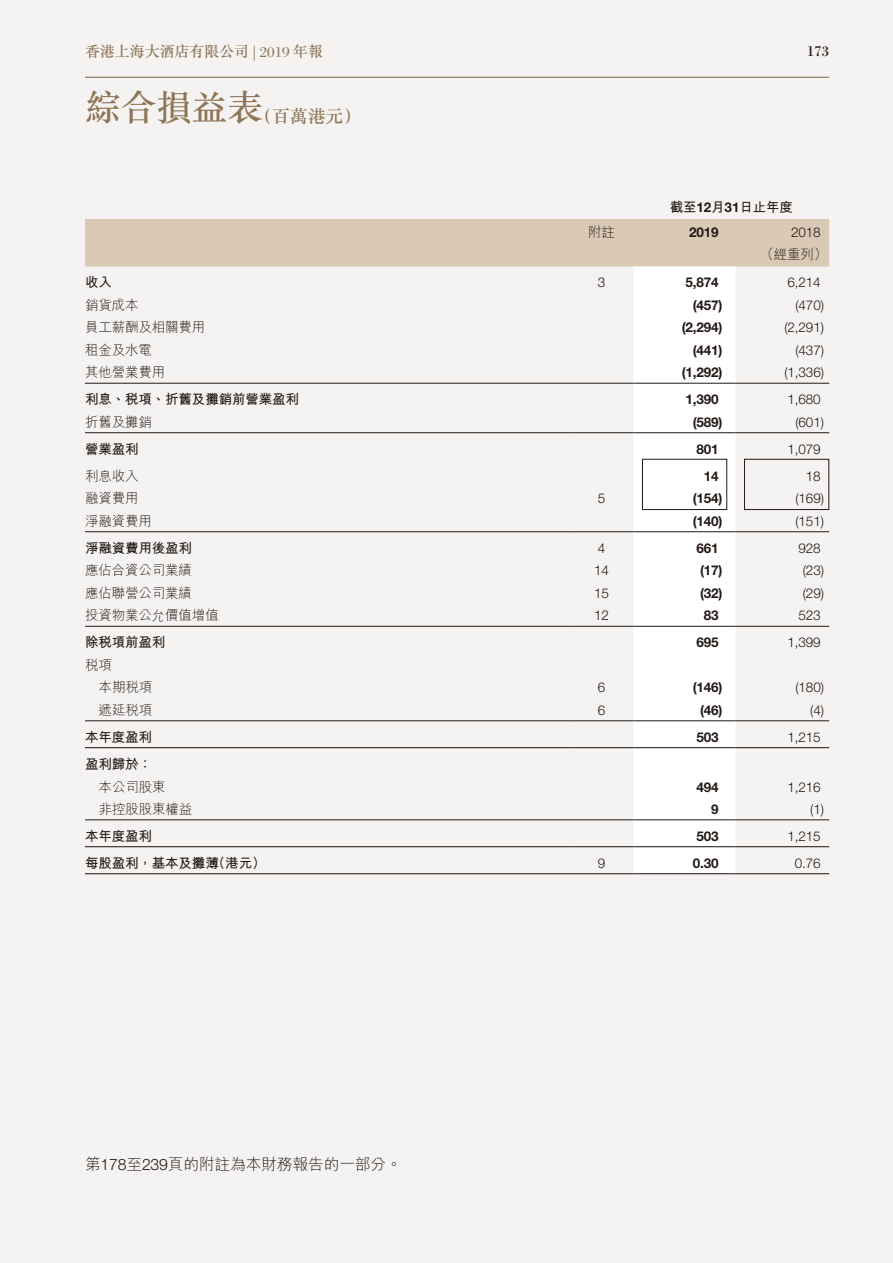
<style>
.page{position:relative;width:893px;height:1263px;background:#f4f3f1}
.page>*{position:absolute;margin:0;border:0;box-sizing:border-box;transform-origin:0 0}
.t1{font:500 18px "M Sung HK";color:#8f7557}
.t2{font:300 15.75px "M Hei HK";letter-spacing:-.01em;color:#231916}
.t3{font:500 15px "M Sung HK";letter-spacing:-.005em;color:#8f7557}
.t4{font:15px "Bodoni Std";color:#231916}
.t5{font:300 13.5px "Helvetica Neue LT Std";letter-spacing:-.01em;color:#231916}
.t6{font:300 13.5px/22.5px "M Hei HK";letter-spacing:-.01em;color:#231916}
.t7{font:700 13.5px "Helvetica Neue LT Std";letter-spacing:-.01em;color:#231916}
.t8{font:700 13.5px "M Hei HK";letter-spacing:-.01em;color:#231916}
.s1{font-family:"Bodoni Std";font-weight:400}
.s2{font-size:36px}
.s3{font-family:"Helvetica Neue LT Std"}
</style>
<div class="page">
<hr style="left:85px;top:77px;width:744px;height:1px;background:#8f7557">
<div style="left:85px;top:219px;width:744px;height:48px;background:#d9c9b5"></div>
<div style="left:634px;top:267px;width:102px;height:606px;background:#fff"></div>
<hr style="left:85px;top:383px;width:485px;height:1px;background:#231916">
<hr style="left:570px;top:383px;width:64px;height:1px;background:#231916">
<hr style="left:634px;top:383px;width:102px;height:1px;background:#231916">
<hr style="left:736px;top:383px;width:93px;height:1px;background:#231916">
<hr style="left:85px;top:432px;width:485px;height:1px;background:#231916">
<hr style="left:570px;top:432px;width:64px;height:1px;background:#231916">
<hr style="left:634px;top:432px;width:102px;height:1px;background:#231916">
<hr style="left:736px;top:432px;width:93px;height:1px;background:#231916">
<div style="left:642px;top:459px;width:85px;height:51px;border:1px solid #231916"></div>
<div style="left:744px;top:459px;width:85px;height:51px;border:1px solid #231916"></div>
<hr style="left:85px;top:531px;width:485px;height:1px;background:#231916">
<hr style="left:570px;top:531px;width:64px;height:1px;background:#231916">
<hr style="left:634px;top:531px;width:102px;height:1px;background:#231916">
<hr style="left:736px;top:531px;width:93px;height:1px;background:#231916">
<hr style="left:85px;top:626px;width:485px;height:1px;background:#231916">
<hr style="left:570px;top:626px;width:64px;height:1px;background:#231916">
<hr style="left:634px;top:626px;width:102px;height:1px;background:#231916">
<hr style="left:736px;top:626px;width:93px;height:1px;background:#231916">
<hr style="left:85px;top:720px;width:485px;height:1px;background:#231916">
<hr style="left:570px;top:720px;width:64px;height:1px;background:#231916">
<hr style="left:634px;top:720px;width:102px;height:1px;background:#231916">
<hr style="left:736px;top:720px;width:93px;height:1px;background:#231916">
<hr style="left:85px;top:747px;width:485px;height:1px;background:#231916">
<hr style="left:570px;top:747px;width:64px;height:1px;background:#231916">
<hr style="left:634px;top:747px;width:102px;height:1px;background:#231916">
<hr style="left:736px;top:747px;width:93px;height:1px;background:#231916">
<hr style="left:85px;top:819px;width:485px;height:1px;background:#231916">
<hr style="left:570px;top:819px;width:64px;height:1px;background:#231916">
<hr style="left:634px;top:819px;width:102px;height:1px;background:#231916">
<hr style="left:736px;top:819px;width:93px;height:1px;background:#231916">
<hr style="left:85px;top:846px;width:485px;height:1px;background:#231916">
<hr style="left:570px;top:846px;width:64px;height:1px;background:#231916">
<hr style="left:634px;top:846px;width:102px;height:1px;background:#231916">
<hr style="left:736px;top:846px;width:93px;height:1px;background:#231916">
<hr style="left:85px;top:873px;width:485px;height:1px;background:#231916">
<hr style="left:570px;top:873px;width:64px;height:1px;background:#231916">
<hr style="left:634px;top:873px;width:102px;height:1px;background:#231916">
<hr style="left:736px;top:873px;width:93px;height:1px;background:#231916">
<p class="t3" style="left:85px;top:41px;width:240px">香港上海大酒店有限公司 <span class="s1">| 2019</span> 年報</p>
<p class="t4" style="left:807px;top:42px;width:24px">173</p>
<h1 class="t1" style="left:85px;top:104px;width:278px"><span class="s2">綜合損益表</span>（百萬港元）</h1>
<p class="t8" style="left:670px;top:197px;width:125px">截至<span class="s3">12</span>月<span class="s3">31</span>日止年度</p>
<p class="t6" style="left:588px;top:220px;width:28px">附註</p>
<p class="t7" style="left:689px;top:224px;width:31px">2019</p>
<p class="t5" style="left:791px;top:224px;width:31px">2018</p>
<p class="t6" style="left:760px;top:243px;width:68px">（經重列）</p>
<p class="t8" style="left:85px;top:273px;width:28px">收入</p>
<p class="t5" style="left:598px;top:274px;width:9px">3</p>
<p class="t7" style="left:685px;top:274px;width:35px">5,874</p>
<p class="t5" style="left:787px;top:274px;width:35px">6,214</p>
<p class="t6" style="left:85px;top:293px;width:55px">銷貨成本</p>
<p class="t7" style="left:693px;top:297px;width:31px">(457)</p>
<p class="t5" style="left:795px;top:297px;width:30px">(470)</p>
<p class="t6" style="left:85px;top:316px;width:122px">員工薪酬及相關費用</p>
<p class="t7" style="left:682px;top:319px;width:42px">(2,294)</p>
<p class="t5" style="left:784px;top:319px;width:41px">(2,291)</p>
<p class="t6" style="left:85px;top:338px;width:68px">租金及水電</p>
<p class="t7" style="left:693px;top:342px;width:31px">(441)</p>
<p class="t5" style="left:795px;top:342px;width:30px">(437)</p>
<p class="t6" style="left:85px;top:361px;width:82px">其他營業費用</p>
<p class="t7" style="left:682px;top:364px;width:42px">(1,292)</p>
<p class="t5" style="left:784px;top:364px;width:41px">(1,336)</p>
<p class="t8" style="left:85px;top:390px;width:215px">利息、稅項、折舊及攤銷前營業盈利</p>
<p class="t7" style="left:685px;top:391px;width:35px">1,390</p>
<p class="t5" style="left:787px;top:391px;width:35px">1,680</p>
<p class="t6" style="left:85px;top:410px;width:68px">折舊及攤銷</p>
<p class="t7" style="left:693px;top:414px;width:31px">(589)</p>
<p class="t5" style="left:795px;top:414px;width:30px">(601)</p>
<p class="t8" style="left:85px;top:439px;width:55px">營業盈利</p>
<p class="t7" style="left:696px;top:441px;width:24px">801</p>
<p class="t5" style="left:787px;top:441px;width:35px">1,079</p>
<p class="t6" style="left:85px;top:464px;width:55px">利息收入</p>
<p class="t7" style="left:704px;top:468px;width:16px">14</p>
<p class="t5" style="left:806px;top:468px;width:16px">18</p>
<p class="t6" style="left:85px;top:487px;width:55px">融資費用</p>
<p class="t5" style="left:598px;top:490px;width:9px">5</p>
<p class="t7" style="left:693px;top:490px;width:31px">(154)</p>
<p class="t5" style="left:795px;top:490px;width:30px">(169)</p>
<p class="t6" style="left:85px;top:509px;width:68px">淨融資費用</p>
<p class="t7" style="left:693px;top:513px;width:31px">(140)</p>
<p class="t5" style="left:795px;top:513px;width:30px">(151)</p>
<p class="t8" style="left:85px;top:538px;width:109px">淨融資費用後盈利</p>
<p class="t5" style="left:598px;top:540px;width:9px">4</p>
<p class="t7" style="left:696px;top:540px;width:24px">661</p>
<p class="t5" style="left:798px;top:540px;width:24px">928</p>
<p class="t6" style="left:85px;top:559px;width:109px">應佔合資公司業績</p>
<p class="t5" style="left:594px;top:562px;width:16px">14</p>
<p class="t7" style="left:700px;top:562px;width:24px">(17)</p>
<p class="t5" style="left:803px;top:562px;width:23px">(23)</p>
<p class="t6" style="left:85px;top:581px;width:109px">應佔聯營公司業績</p>
<p class="t5" style="left:594px;top:585px;width:16px">15</p>
<p class="t7" style="left:700px;top:585px;width:24px">(32)</p>
<p class="t5" style="left:803px;top:585px;width:23px">(29)</p>
<p class="t6" style="left:85px;top:604px;width:135px">投資物業公允價值增值</p>
<p class="t5" style="left:594px;top:607px;width:16px">12</p>
<p class="t7" style="left:704px;top:607px;width:16px">83</p>
<p class="t5" style="left:798px;top:607px;width:24px">523</p>
<p class="t8" style="left:85px;top:633px;width:82px">除稅項前盈利</p>
<p class="t7" style="left:696px;top:634px;width:24px">695</p>
<p class="t5" style="left:787px;top:634px;width:35px">1,399</p>
<p class="t6" style="left:99px;top:653px;width:55px;text-indent:-14px">稅項<br>本期稅項</p>
<p class="t5" style="left:598px;top:679px;width:9px">6</p>
<p class="t7" style="left:693px;top:679px;width:31px">(146)</p>
<p class="t5" style="left:795px;top:679px;width:30px">(180)</p>
<p class="t6" style="left:99px;top:698px;width:55px">遞延稅項</p>
<p class="t5" style="left:598px;top:702px;width:9px">6</p>
<p class="t7" style="left:700px;top:702px;width:24px">(46)</p>
<p class="t5" style="left:810px;top:702px;width:15px">(4)</p>
<p class="t8" style="left:85px;top:727px;width:68px">本年度盈利</p>
<p class="t7" style="left:696px;top:729px;width:24px">503</p>
<p class="t5" style="left:787px;top:729px;width:35px">1,215</p>
<p class="t8" style="left:85px;top:754px;width:68px">盈利歸於：</p>
<p class="t6" style="left:99px;top:775px;width:68px">本公司股東</p>
<p class="t7" style="left:696px;top:778px;width:24px">494</p>
<p class="t5" style="left:787px;top:778px;width:35px">1,216</p>
<p class="t6" style="left:99px;top:797px;width:95px">非控股股東權益</p>
<p class="t7" style="left:711px;top:801px;width:9px">9</p>
<p class="t5" style="left:810px;top:801px;width:15px">(1)</p>
<p class="t8" style="left:85px;top:826px;width:68px">本年度盈利</p>
<p class="t7" style="left:696px;top:828px;width:24px">503</p>
<p class="t5" style="left:787px;top:828px;width:35px">1,215</p>
<p class="t8" style="left:85px;top:853px;width:182px">每股盈利，基本及攤薄（港元）</p>
<p class="t5" style="left:598px;top:855px;width:9px">9</p>
<p class="t7" style="left:693px;top:855px;width:27px">0.30</p>
<p class="t5" style="left:795px;top:855px;width:27px">0.76</p>
<p class="t2" style="left:85px;top:1153px;width:318px">第<span class="s3">178</span>至<span class="s3">239</span>頁的附註為本財務報告的一部分。</p>
</div>
